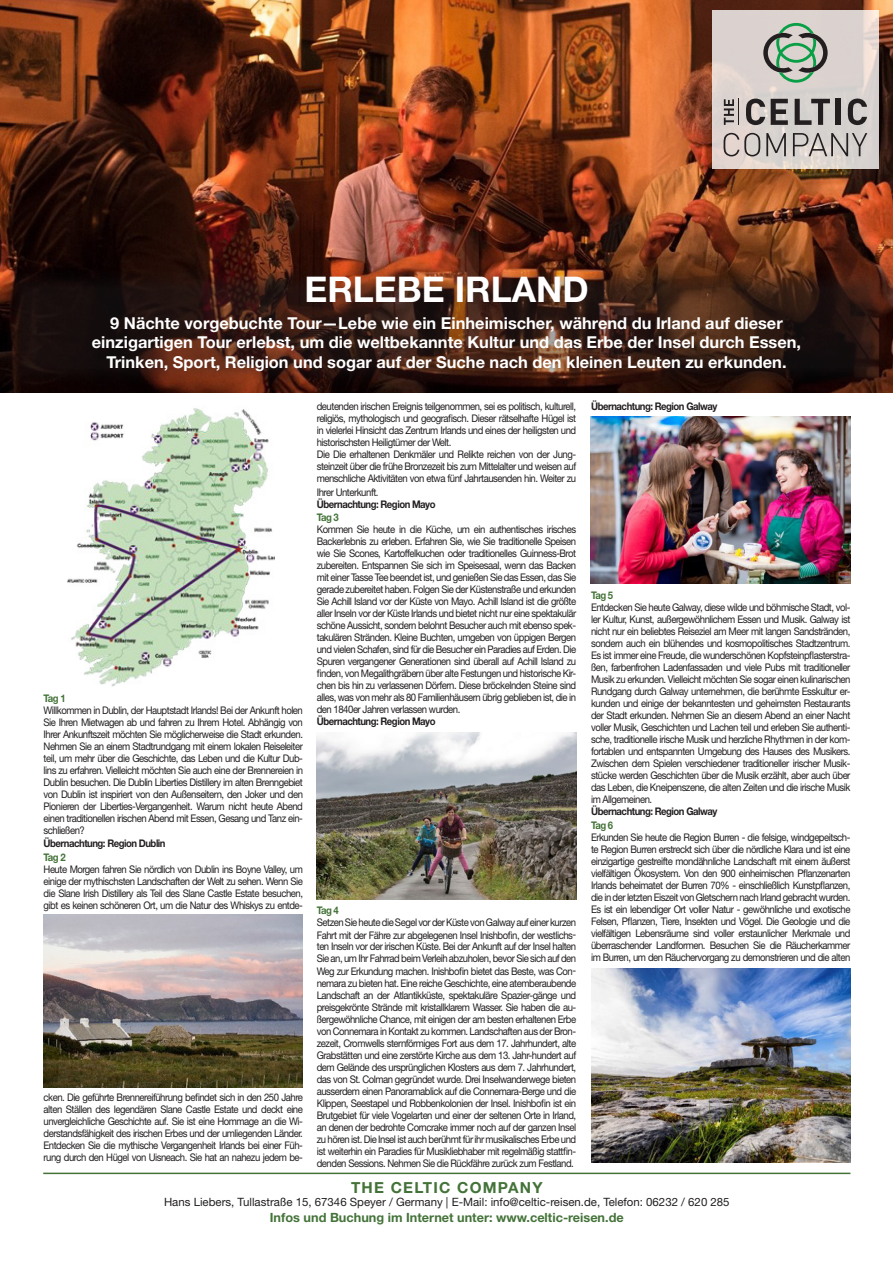
<style>
.page{position:relative;width:893px;height:1263px;background:#fff}
.page>*{position:absolute;margin:0;border:0;box-sizing:border-box;transform-origin:0 0}
.t1{font:700 35.4px "Helvetica Neue LT Std";color:#fff}
.t2{font:700 16.35px/19.6px "Helvetica Neue LT Std";color:#fff;text-align:center}
.t3{font:700 15.3px "Helvetica Neue LT Std";letter-spacing:.08em;color:#437338}
.t4{font:700 12.75px "Helvetica Neue LT Std";color:#437338}
.t5{font:11.4px "Helvetica Neue LT Std";color:#231f20}
.t6{font:10.5px/12px "Helvetica Neue LT Std";letter-spacing:-.05em;color:#231f20;text-align:justify;scale:.91 1}
.t7{font:700 10.5px "Helvetica Neue LT Std";letter-spacing:-.05em;color:#231f20;scale:.91 1}
.t8{font:700 10.5px "Helvetica Neue LT Std";letter-spacing:-.105em;color:#437338;scale:.91 1}
</style>
<div class="page">
<img style="left:0;top:0;width:893px;height:263px">
<svg style="left:0;top:263px;width:893px;height:129px;background:#391c12"></svg>
<svg style="left:712px;top:11px;width:167px;height:158px;background:#dbd2ce"></svg>
<hr style="left:43px;top:1172px;width:807px;height:2px;background:#437338">
<svg style="left:746px;top:99px;width:19px;height:26px"></svg>
<svg style="left:771px;top:99px;width:17px;height:26px"></svg>
<svg style="left:795px;top:99px;width:35px;height:26px"></svg>
<div style="left:836px;top:99px;width:5px;height:26px;background:#231f20"></div>
<svg style="left:848px;top:99px;width:19px;height:26px"></svg>
<svg style="left:724px;top:133px;width:36px;height:23px"></svg>
<svg style="left:766px;top:133px;width:20px;height:23px"></svg>
<svg style="left:793px;top:133px;width:74px;height:23px;background:#b1aca9"></svg>
<svg style="left:724px;top:99px;width:15px;height:26px"></svg>
<svg style="left:763px;top:23px;width:65px;height:60px;background:#9ead9e"></svg>
<img style="left:67px;top:408px;width:208px;height:278px">
<img style="left:44px;top:914px;width:259px;height:173px">
<img style="left:317px;top:732px;width:259px;height:168px">
<img style="left:590px;top:417px;width:260px;height:167px">
<img style="left:591px;top:969px;width:259px;height:194px">
<h1 class="t1" style="left:304px;top:267px;width:286px">ERLEBE IRLAND</h1>
<p class="t2" style="left:92px;top:312px;width:711px">9 Nächte vorgebuchte Tour—Lebe wie ein Einheimischer, während du Irland auf dieser einzigartigen Tour erlebst, um die weltbekannte Kultur und das Erbe der Insel durch Essen,<br>Trinken, Sport, Religion und sogar auf der Suche nach den kleinen Leuten zu erkunden.</p>
<p class="t6" style="left:317px;top:400px;width:287px;text-align:left">deutenden irischen Ereignis teilgenommen, sei es politisch, kulturell, religiös, mythologisch und geografisch. Dieser rätselhafte Hügel ist in vielerlei Hinsicht das Zentrum Irlands und eines der heiligsten und historischsten Heiligtümer der Welt.<br>Die Die erhaltenen Denkmäler und Relikte reichen von der Jung&shy;steinzeit über die frühe Bronzezeit bis zum Mittelalter und weisen auf menschliche Aktivitäten von etwa fünf Jahrtausenden hin. Weiter zu</p>
<p class="t6" style="left:317px;top:486px;width:69px">Ihrer Unterkunft.</p>
<p class="t7" style="left:317px;top:498px;width:132px">Übernachtung: Region Mayo</p>
<p class="t8" style="left:317px;top:511px;width:26px">Tag 3</p>
<p class="t6" style="left:317px;top:524px;width:287px">Kommen Sie heute in die Küche, um ein authentisches irisches Backerlebnis zu erleben. Erfahren Sie, wie Sie traditionelle Speisen wie Sie Scones, Kartoffelkuchen oder traditionelles Guinness-Brot zubereiten. Entspannen Sie sich im Speisesaal, wenn das Backen mit einer Tasse Tee beendet ist, und genießen Sie das Essen, das Sie gerade zubereitet haben. Folgen Sie der Küstenstraße und erkunden Sie Achill Island vor der Küste von Mayo. Achill Island ist die größte aller Inseln vor der Küste Irlands und bietet nicht nur eine spektakulär schöne Aussicht, sondern belohnt Besucher auch mit ebenso spek&shy;takulären Stränden. Kleine Buchten, umgeben von üppigen Bergen und vielen Schafen, sind für die Besucher ein Paradies auf Erden. Die Spuren vergangener Generationen sind überall auf Achill Island zu finden, von Megalithgräbern über alte Festungen und historische Kir&shy;chen bis hin zu verlassenen Dörfern. Diese bröckelnden Steine sind alles, was von mehr als 80 Familienhäusern übrig geblieben ist, die in den 1840er Jahren verlassen wurden.</p>
<p class="t7" style="left:317px;top:715px;width:132px">Übernachtung: Region Mayo</p>
<p class="t7" style="left:591px;top:400px;width:140px">Übernachtung: Region Galway</p>
<p class="t8" style="left:591px;top:589px;width:26px">Tag 5</p>
<p class="t6" style="left:591px;top:601px;width:287px">Entdecken Sie heute Galway, diese wilde und böhmische Stadt, vol&shy;ler Kultur, Kunst, außergewöhnlichem Essen und Musik. Galway ist nicht nur ein beliebtes Reiseziel am Meer mit langen Sandstränden, sondern auch ein blühendes und kosmopolitisches Stadtzentrum.<br>Es ist immer eine Freude, die wunderschönen Kopfsteinpflasterstra&shy;ßen, farbenfrohen Ladenfassaden und viele Pubs mit traditioneller Musik zu erkunden. Vielleicht möchten Sie sogar einen kulinarischen Rundgang durch Galway unternehmen, die berühmte Esskultur er&shy;kunden und einige der bekanntesten und geheimsten Restaurants der Stadt erkunden. Nehmen Sie an diesem Abend an einer Nacht voller Musik, Geschichten und Lachen teil und erleben Sie authenti&shy;sche, traditionelle irische Musik und herzliche Rhythmen in der kom&shy;fortablen und entspannten Umgebung des Hauses des Musikers.<br>Zwischen dem Spielen verschiedener traditioneller irischer Musik&shy;stücke werden Geschichten über die Musik erzählt, aber auch über das Leben, die Kneipenszene, die alten Zeiten und die irische Musik im Allgemeinen.</p>
<p class="t7" style="left:591px;top:805px;width:140px">Übernachtung: Region Galway</p>
<p class="t8" style="left:591px;top:819px;width:26px">Tag 6</p>
<p class="t6" style="left:591px;top:831px;width:287px">Erkunden Sie heute die Region Burren - die felsige, windgepeitsch&shy;te Region Burren erstreckt sich über die nördliche Klara und ist eine einzigartige gestreifte mondähnliche Landschaft mit einem äußerst vielfältigen Ökosystem. Von den 900 einheimischen Pflanzenarten Irlands beheimatet der Burren 70% - einschließlich Kunstpflanzen, die in der letzten Eiszeit von Gletschern nach Irland gebracht wurden.<br>Es ist ein lebendiger Ort voller Natur - gewöhnliche und exotische Felsen, Pflanzen, Tiere, Insekten und Vögel. Die Geologie und die vielfältigen Lebensräume sind voller erstaunlicher Merkmale und überraschender Landformen. Besuchen Sie die Räucherkammer im Burren, um den Räuchervorgang zu demonstrieren und die alten</p>
<p class="t8" style="left:44px;top:691px;width:26px">Tag 1</p>
<p class="t6" style="left:44px;top:704px;width:287px">Willkommen in Dublin, der Hauptstadt Irlands! Bei der Ankunft holen Sie Ihren Mietwagen ab und fahren zu Ihrem Hotel. Abhängig von Ihrer Ankunftszeit möchten Sie möglicherweise die Stadt erkunden.<br>Nehmen Sie an einem Stadtrundgang mit einem lokalen Reiseleiter teil, um mehr über die Geschichte, das Leben und die Kultur Dub&shy;lins zu erfahren. Vielleicht möchten Sie auch eine der Brennereien in Dublin besuchen. Die Dublin Liberties Distillery im alten Brenngebiet von Dublin ist inspiriert von den Außenseitern, den Joker und den Pionieren der Liberties-Vergangenheit. Warum nicht heute Abend einen traditionellen irischen Abend mit Essen, Gesang und Tanz ein&shy;schließen?</p>
<p class="t7" style="left:44px;top:837px;width:136px">Übernachtung: Region Dublin</p>
<p class="t8" style="left:44px;top:850px;width:26px">Tag 2</p>
<p class="t6" style="left:44px;top:863px;width:287px">Heute Morgen fahren Sie nördlich von Dublin ins Boyne Valley, um einige der mythischsten Landschaften der Welt zu sehen. Wenn Sie die Slane Irish Distillery als Teil des Slane Castle Estate besuchen, gibt es keinen schöneren Ort, um die Natur des Whiskys zu entde-</p>
<p class="t8" style="left:317px;top:904px;width:26px">Tag 4</p>
<p class="t6" style="left:317px;top:917px;width:287px">Setzen Sie heute die Segel vor der Küste von Galway auf einer kurzen Fahrt mit der Fähre zur abgelegenen Insel Inishbofin, der westlichs&shy;ten Inseln vor der irischen Küste. Bei der Ankunft auf der Insel halten Sie an, um Ihr Fahrrad beim Verleih abzuholen, bevor Sie sich auf den Weg zur Erkundung machen. Inishbofin bietet das Beste, was Con&shy;nemara zu bieten hat. Eine reiche Geschichte, eine atemberaubende Landschaft an der Atlantikküste, spektakuläre Spazier-gänge und preisgekrönte Strände mit kristallklarem Wasser. Sie haben die au&shy;ßergewöhnliche Chance, mit einigen der am besten erhaltenen Erbe von Connemara in Kontakt zu kommen. Landschaften aus der Bron&shy;zezeit, Cromwells sternförmiges Fort aus dem 17. Jahrhundert, alte Grabstätten und eine zerstörte Kirche aus dem 13. Jahr-hundert auf dem Gelände des ursprünglichen Klosters aus dem 7. Jahrhundert, das von St. Colman gegründet wurde. Drei Inselwanderwege bieten ausserdem einen Panoramablick auf die Connemara-Berge und die Klippen, Seestapel und Robbenkolonien der Insel. Inishbofin ist ein Brutgebiet für viele Vogelarten und einer der seltenen Orte in Irland, an denen der bedrohte Corncrake immer noch auf der ganzen Insel zu hören ist. Die Insel ist auch berühmt für ihr musikalisches Erbe und ist weiterhin ein Paradies für Musikliebhaber mit regelmäßig stattfin&shy;denden Sessions. Nehmen Sie die Rückfähre zurück zum Festland.</p>
<h3 class="t3" style="left:351px;top:1177px;width:193px">THE CELTIC COMPANY</h3>
<p class="t5" style="left:164px;top:1195px;width:567px">Hans Liebers, Tullastraße 15, 67346 Speyer / Germany | E-Mail: info@celtic-reisen.de, Telefon: 06232 / 620 285</p>
<p class="t4" style="left:270px;top:1209px;width:355px">Infos und Buchung im Internet unter: www.celtic-reisen.de</p>
<p class="t6" style="left:44px;top:1091px;width:287px">cken. Die geführte Brennereiführung befindet sich in den 250 Jahre alten Ställen des legendären Slane Castle Estate und deckt eine unvergleichliche Geschichte auf. Sie ist eine Hommage an die Wi&shy;derstandsfähigkeit des irischen Erbes und der umliegenden Länder.<br>Entdecken Sie die mythische Vergangenheit Irlands bei einer Füh&shy;rung durch den Hügel von Uisneach. Sie hat an nahezu jedem be-</p>
</div>
